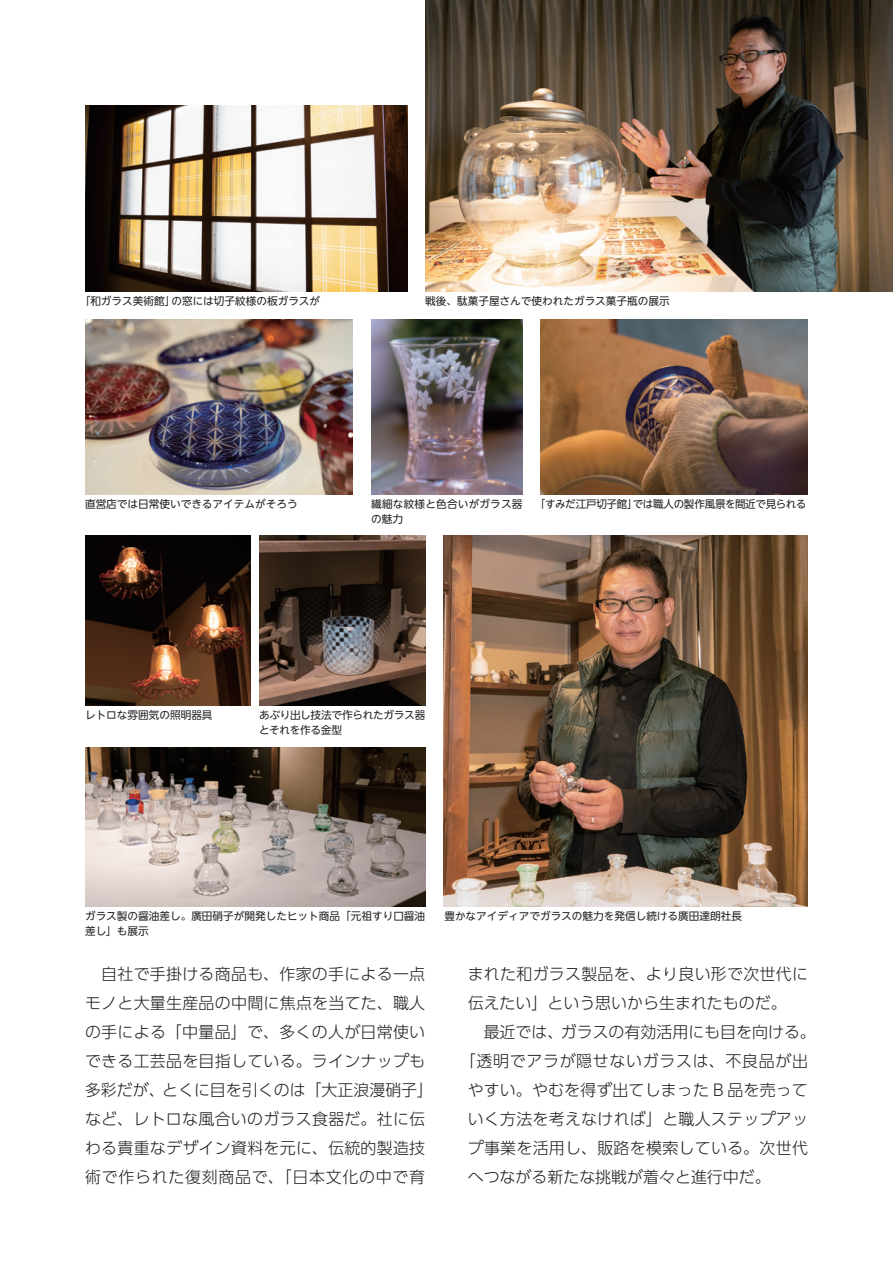
<style>
.page{position:relative;width:893px;height:1263px;background:#fff}
.page>*{position:absolute;margin:0;border:0;box-sizing:border-box;transform-origin:0 0}
.t1{font:300 15.9px/29px "UD Shin Go Pro";letter-spacing:.02em;color:#231f20}
.t2{font:300 15.9px "UD Shin Go Pro";color:#231f20}
.t3{font:300 15.9px "UD Shin Go Pro";letter-spacing:.045em;color:#231f20}
.t4{font:10.65px/14.9px "UD Shin Go NT Pr 6 N";color:#231f20}
.t5{font:10.65px "UD Shin Go NT Pr 6 N";letter-spacing:-.03em;color:#231f20}
.t6{font:10.65px/14.9px "UD Shin Go NT Pr 6 N";letter-spacing:-.025em;color:#231f20}
.t7{font:10.65px/14.9px "UD Shin Go NT Pr 6 N";letter-spacing:.02em;color:#231f20}
</style>
<div class="page">
<img style="left:425px;top:0;width:468px;height:292px">
<img style="left:85px;top:105px;width:322px;height:187px">
<img style="left:259px;top:536px;width:166px;height:169px">
<img style="left:85px;top:536px;width:166px;height:169px">
<img style="left:85px;top:747px;width:340px;height:159px">
<img style="left:443px;top:536px;width:365px;height:370px">
<img style="left:541px;top:320px;width:267px;height:174px">
<img style="left:85px;top:320px;width:267px;height:174px">
<img style="left:371px;top:320px;width:152px;height:174px">
<p class="t4" style="left:80px;top:294px;width:242px">「和ガラス美術館」の窓には切子紋様の板ガラスが</p>
<p class="t4" style="left:425px;top:294px;width:246px">戦後、駄菓子屋さんで使われたガラス菓子瓶の展示</p>
<p class="t4" style="left:85px;top:496px;width:214px">直営店では日常使いできるアイテムがそろう</p>
<p class="t7" style="left:371px;top:496px;width:153px">繊細な紋様と色合いがガラス器の魅力</p>
<p class="t5" style="left:535px;top:495px;width:273px">「すみだ江戸切子館」では職人の製作風景を間近で見られる</p>
<p class="t4" style="left:85px;top:707px;width:129px">レトロな雰囲気の照明器具</p>
<p class="t6" style="left:259px;top:707px;width:168px">あぶり出し技法で作られたガラス器とそれを作る金型</p>
<p class="t4" style="left:85px;top:908px;width:342px">ガラス製の醤油差し。廣田硝子が開発したヒット商品「元祖すり口醤油差し」も展示</p>
<p class="t4" style="left:444px;top:908px;width:299px">豊かなアイディアでガラスの魅力を発信し続ける廣田達朗社長</p>
<p class="t1" style="left:85px;top:959px;width:350px">　自社で手掛ける商品も、作家の手による一点モノと大量生産品の中間に焦点を当てた、職人の手による「中量品」で、多くの人が日常使いできる工芸品を目指している。ラインナップも多彩だが、とくに目を引くのは「大正浪漫硝子」など、レトロな風合いのガラス食器だ。社に伝わる貴重なデザイン資料を元に、伝統的製造技術で作られた復刻商品で、「日本文化の中で育</p>
<p class="t1" style="left:468px;top:959px;width:342px">まれた和ガラス製品を、より良い形で次世代に伝えたい」という思いから生まれたものだ。</p>
<p class="t2" style="left:468px;top:1019px;width:350px">　最近では、ガラスの有効活用にも目を向ける。</p>
<p class="t3" style="left:460px;top:1048px;width:350px">「透明でアラが隠せないガラスは、不良品が出</p>
<p class="t1" style="left:468px;top:1075px;width:342px">やすい。やむを得ず出てしまった B 品を売って</p>
<p class="t1" style="left:468px;top:1104px;width:342px">いく方法を考えなければ」と職人ステップアッ</p>
<p class="t1" style="left:468px;top:1133px;width:342px">プ事業を活用し、販路を模索している。次世代</p>
<p class="t2" style="left:468px;top:1164px;width:304px">へつながる新たな挑戦が着々と進行中だ。</p>
</div>
